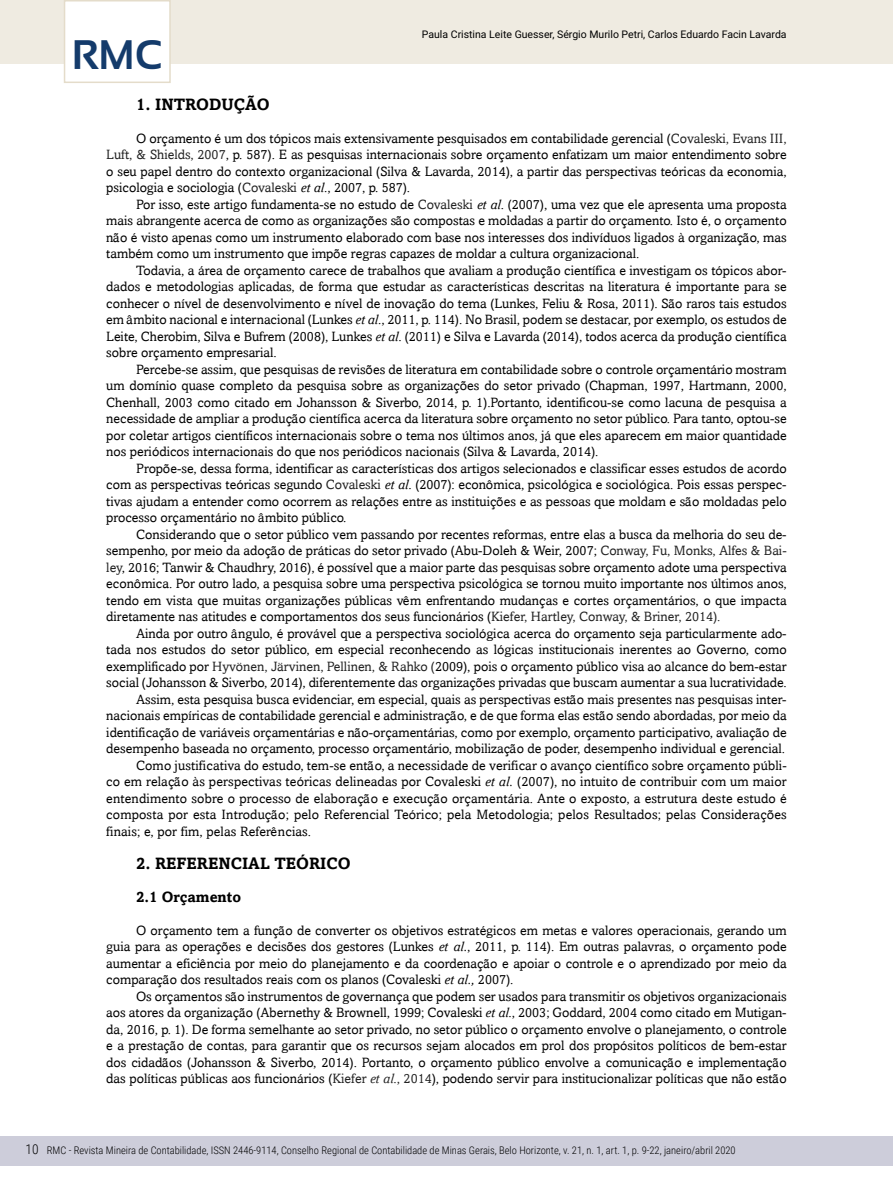
<style>
.page{position:relative;width:893px;height:1191px;background:#fff}
.page>*{position:absolute;margin:0;border:0;box-sizing:border-box;transform-origin:0 0}
.t1{font:700 41.25px "Sansation";color:#143b6b}
.t2{font:700 16.5px "Amasis";color:#000}
.t3{font:700 15px "Amasis";color:#000}
.t4{font:13.5px/16.5px "Amasis";color:#000;text-align:justify}
.t5{font:300 13.5px "Roboto Condensed";color:#000}
.t6{font:300 10.5px "Roboto Condensed";color:#000}
.t7{font:10.5px "Roboto";color:#000}
.s1{color:#222}
.s2{font-style:italic}
.s3{font-style:italic;color:#222}
</style>
<div class="page">
<div style="left:0;top:1135px;width:893px;height:30px;background:#cdcdda"></div>
<div style="left:0;top:0;width:893px;height:64px;background:#efebe1"></div>
<div style="left:64px;top:0;width:107px;height:83px;background:#fff;border:2px solid #e4dcca"></div>
<h1 class="t1" style="left:72px;top:32px;width:92px">RMC</h1>
<p class="t7" style="left:422px;top:27px;width:366px">Paula Cristina Leite Guesser, Sérgio Murilo Petri, Carlos Eduardo Facin Lavarda</p>
<p class="t2" style="left:136px;top:94px;width:135px">1. INTRODUÇÃO</p>
<p class="t4" style="left:106px;top:130px;width:682px;text-indent:30px">O orçamento é um dos tópicos mais extensivamente pesquisados em contabilidade gerencial (<span class="s1">Covaleski, Evans III, Luft, &amp; Shields, 2007</span>, p. 587). E as pesquisas internacionais sobre orçamento enfatizam um maior entendimento sobre o seu papel dentro do contexto organizacional (Silva &amp; Lavarda, 2014), a partir das perspectivas teóricas da economia, psicologia e sociologia (<span class="s1">Covaleski</span> <span class="s2">et al</span>., 2007, p. 587).</p>
<p class="t4" style="left:106px;top:196px;width:682px;text-indent:30px">Por isso, este artigo fundamenta-se no estudo de <span class="s1">Covaleski</span> <span class="s2">et al</span>. (2007), uma vez que ele apresenta uma proposta mais abrangente acerca de como as organizações são compostas e moldadas a partir do orçamento. Isto é, o orçamento não é visto apenas como um instrumento elaborado com base nos interesses dos indivíduos ligados à organização, mas também como um instrumento que impõe regras capazes de moldar a cultura organizacional.</p>
<p class="t4" style="left:106px;top:262px;width:682px;text-indent:30px">Todavia, a área de orçamento carece de trabalhos que avaliam a produção científica e investigam os tópicos abor&shy;dados e metodologias aplicadas, de forma que estudar as características descritas na literatura é importante para se conhecer o nível de desenvolvimento e nível de inovação do tema (Lunkes, Feliu &amp; Rosa, 2011). São raros tais estudos em âmbito nacional e internacional (Lunkes <span class="s2">et al</span>., 2011, p. 114). No Brasil, podem se destacar, por exemplo, os estudos de Leite, Cherobim, Silva e Bufrem (2008), Lunkes <span class="s2">et al</span>. (2011) e Silva e Lavarda (2014), todos acerca da produção científica sobre orçamento empresarial.</p>
<p class="t4" style="left:106px;top:361px;width:682px;text-indent:30px">Percebe-se assim, que pesquisas de revisões de literatura em contabilidade sobre o controle orçamentário mostram um domínio quase completo da pesquisa sobre as organizações do setor privado (Chapman, 1997, Hartmann, 2000, Chenhall, 2003 como citado em Johansson &amp; Siverbo, 2014, p. 1).Portanto, identificou-se como lacuna de pesquisa a necessidade de ampliar a produção científica acerca da literatura sobre orçamento no setor público. Para tanto, optou-se por coletar artigos científicos internacionais sobre o tema nos últimos anos, já que eles aparecem em maior quantidade nos periódicos internacionais do que nos periódicos nacionais (Silva &amp; Lavarda, 2014).</p>
<p class="t4" style="left:106px;top:460px;width:682px;text-indent:30px">Propõe-se, dessa forma, identificar as características dos artigos selecionados e classificar esses estudos de acordo com as perspectivas teóricas segundo <span class="s1">Covaleski</span> <span class="s2">et al</span>. (2007): econômica, psicológica e sociológica. Pois essas perspec&shy;tivas ajudam a entender como ocorrem as relações entre as instituições e as pessoas que moldam e são moldadas pelo processo orçamentário no âmbito público.</p>
<p class="t4" style="left:106px;top:526px;width:682px;text-indent:30px">Considerando que o setor público vem passando por recentes reformas, entre elas a busca da melhoria do seu de&shy;sempenho, por meio da adoção de práticas do setor privado (Abu-Doleh &amp; Weir, 2007; <span class="s1">Conway, Fu, Monks, Alfes &amp; Bai&shy;ley</span>, 2016; Tanwir &amp; Chaudhry, 2016), é possível que a maior parte das pesquisas sobre orçamento adote uma perspectiva econômica. Por outro lado, a pesquisa sobre uma perspectiva psicológica se tornou muito importante nos últimos anos, tendo em vista que muitas organizações públicas vêm enfrentando mudanças e cortes orçamentários, o que impacta diretamente nas atitudes e comportamentos dos seus funcionários (<span class="s1">Kiefer, Hartley, Conway, &amp; Briner, 2014).</span></p>
<p class="t4" style="left:136px;top:625px;width:652px">Ainda por outro ângulo, é provável que a perspectiva sociológica acerca do orçamento seja particularmente ado-</p>
<p class="t4" style="left:106px;top:641px;width:682px">tada nos estudos do setor público, em especial reconhecendo as lógicas institucionais inerentes ao Governo, como</p>
<p class="t4" style="left:106px;top:658px;width:682px">exemplificado por <span class="s1">Hyvönen, Järvinen, Pellinen, &amp; Rahko (</span>2009), pois o orçamento público visa ao alcance do bem-estar</p>
<p class="t4" style="left:106px;top:674px;width:682px">social (Johansson &amp; Siverbo, 2014), diferentemente das organizações privadas que buscam aumentar a sua lucratividade.</p>
<p class="t4" style="left:136px;top:691px;width:652px">Assim, esta pesquisa busca evidenciar, em especial, quais as perspectivas estão mais presentes nas pesquisas inter-</p>
<p class="t4" style="left:106px;top:707px;width:682px">nacionais empíricas de contabilidade gerencial e administração, e de que forma elas estão sendo abordadas, por meio da</p>
<p class="t4" style="left:106px;top:724px;width:682px">identificação de variáveis orçamentárias e não-orçamentárias, como por exemplo, orçamento participativo, avaliação de</p>
<p class="t4" style="left:106px;top:740px;width:680px">desempenho baseada no orçamento, processo orçamentário, mobilização de poder, desempenho individual e gerencial.</p>
<p class="t4" style="left:136px;top:757px;width:652px">Como justificativa do estudo, tem-se então, a necessidade de verificar o avanço científico sobre orçamento públi-</p>
<p class="t4" style="left:106px;top:773px;width:682px">co em relação às perspectivas teóricas delineadas por Covaleski <span class="s2">et al.</span> (2007), no intuito de contribuir com um maior</p>
<p class="t4" style="left:106px;top:790px;width:682px">entendimento sobre o processo de elaboração e execução orçamentária. Ante o exposto, a estrutura deste estudo é</p>
<p class="t4" style="left:106px;top:806px;width:682px">composta por esta Introdução; pelo Referencial Teórico; pela Metodologia; pelos Resultados; pelas Considerações</p>
<p class="t4" style="left:106px;top:823px;width:206px">finais; e, por fim, pelas Referências.</p>
<p class="t2" style="left:136px;top:853px;width:216px">2. REFERENCIAL TEÓRICO</p>
<p class="t3" style="left:136px;top:887px;width:107px">2.1 Orçamento</p>
<p class="t4" style="left:106px;top:922px;width:682px;text-indent:30px">O orçamento tem a função de converter os objetivos estratégicos em metas e valores operacionais, gerando um guia para as operações e decisões dos gestores (Lunkes <span class="s2">et al.</span>, 2011, p. 114). Em outras palavras, o orçamento pode aumentar a eficiência por meio do planejamento e da coordenação e apoiar o controle e o aprendizado por meio da comparação dos resultados reais com os planos (Covaleski <span class="s2">et al.,</span> 2007).</p>
<p class="t4" style="left:106px;top:988px;width:682px;text-indent:30px">Os orçamentos são instrumentos de governança que podem ser usados para transmitir os objetivos organizacionais aos atores da organização (Abernethy &amp; Brownell, 1999; Covaleski <span class="s2">et al</span>., 2003; Goddard, 2004 como citado em Mutigan&shy;da, 2016, p. 1). De forma semelhante ao setor privado, no setor público o orçamento envolve o planejamento, o controle e a prestação de contas, para garantir que os recursos sejam alocados em prol dos propósitos políticos de bem-estar dos cidadãos (Johansson &amp; Siverbo, 2014). Portanto, o orçamento público envolve a comunicação e implementação das políticas públicas aos funcionários (<span class="s1">Kiefer</span> <span class="s3">et al</span><span class="s1">., 2014</span>), podendo servir para institucionalizar políticas que não estão</p>
<p class="t5" style="left:26px;top:1140px;width:15px">10</p>
<p class="t6" style="left:47px;top:1143px;width:690px">RMC - Revista Mineira de Contabilidade, ISSN 2446-9114, Conselho Regional de Contabilidade de Minas Gerais, Belo Horizonte, v. 21, n. 1, art. 1, p. 9-22, janeiro/abril 2020</p>
</div>
